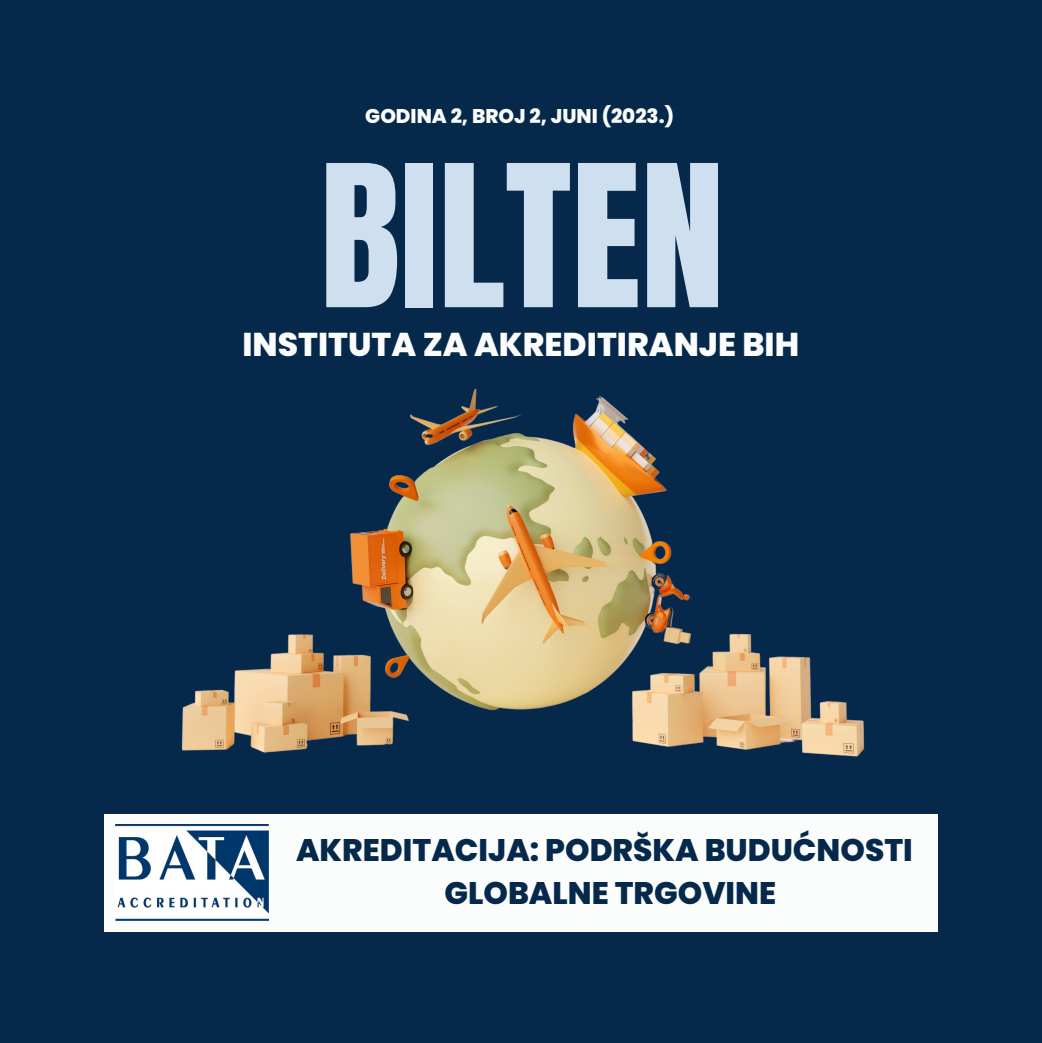
<style>
.page{position:relative;width:1042px;height:1043px;background:#fff}
.page>*{position:absolute;margin:0;border:0;box-sizing:border-box;transform-origin:0 0}
.t1{font:167.83px "Anton";color:#cee0ef}
.t2{font:800 32.9px "Poppins";color:#fbfdfc}
.t3{font:800 31.15px/43.2px "Poppins";color:#06294b;text-align:center}
.t4{font:800 19.78px "Poppins";color:#fbfdfc}
</style>
<div class="page">
<div style="left:0;top:0;width:1041px;height:1041px;background:#06294b"></div>
<div style="left:104px;top:814px;width:833px;height:116px;background:#fbfdfc"></div>
<img style="left:115px;top:824px;width:153px;height:96px">
<img style="left:181px;top:388px;width:684px;height:369px">
<p class="t4" style="left:365px;top:102px;width:310px">GODINA 2, BROJ 2, JUNI (2023.)</p>
<p class="t1" style="left:320px;top:116px;width:406px">BILTEN</p>
<p class="t2" style="left:242px;top:321px;width:558px">INSTITUTA ZA AKREDITIRANJE BIH</p>
<p class="t3" style="left:296px;top:828px;width:618px">AKREDITACIJA: PODRŠKA BUDUĆNOSTI<br>GLOBALNE TRGOVINE</p>
</div>
